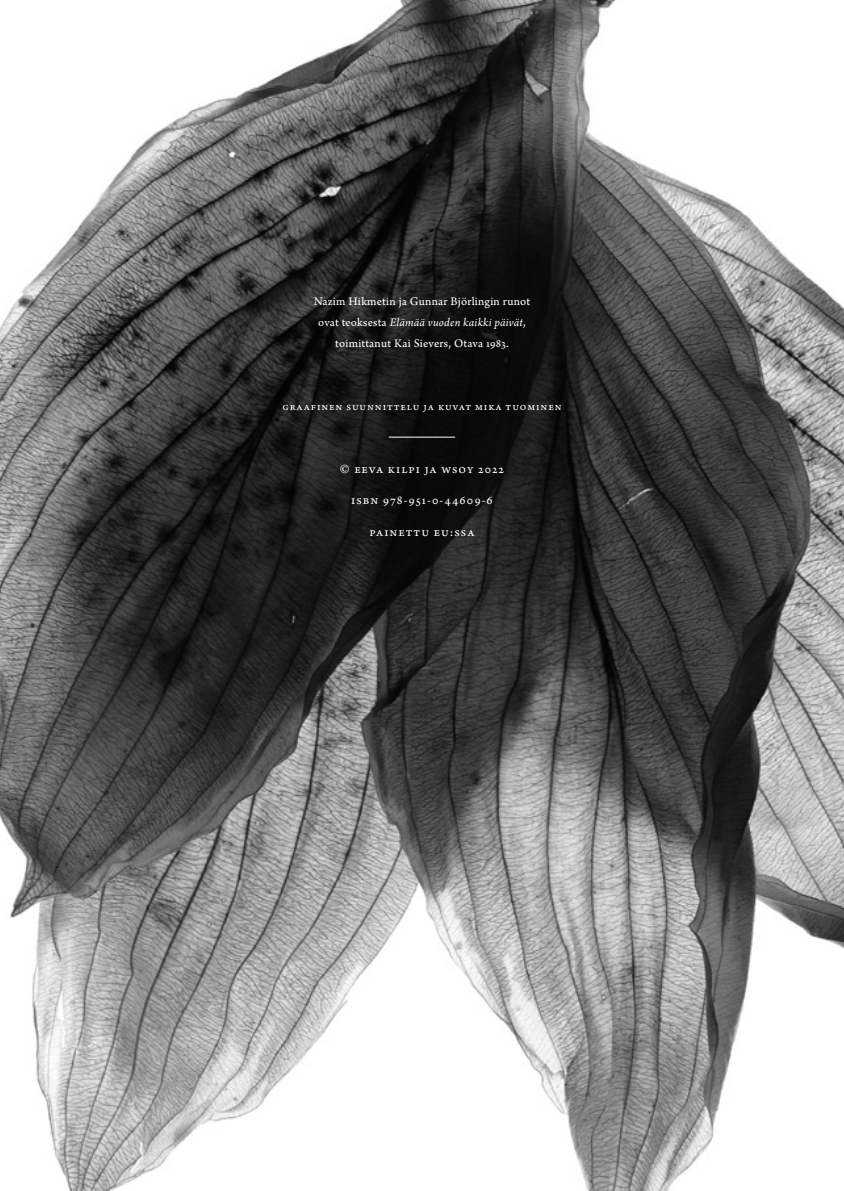
<style>
.page{position:relative;width:844px;height:1191px;background:#fff}
.page>*{position:absolute;margin:0;border:0;box-sizing:border-box;transform-origin:0 0}
.t1{font:13.12px "Arno Pro Sm Text";letter-spacing:.08em;color:#fff}
.t2{font:12.25px "Arno Pro Sm Text";letter-spacing:.025em;color:#fff}
.t3{font:italic 12.25px "Arno Pro";letter-spacing:.015em;color:#fff}
.t4{font:11.38px "Arno Pro Sm Text";letter-spacing:.08em;color:#fff}
.s1{font-family:"Arno Pro Sm Text";font-style:normal}
</style>
<div class="page">
<img style="left:0;top:0;width:843px;height:1191px">
<hr style="left:389px;top:437px;width:66px;height:1px;background:#fff">
<p class="t2" style="left:313px;top:295px;width:218px">Nazim Hikmetin ja Gunnar Björlingin runot</p>
<p class="t3" style="left:318px;top:316px;width:209px"><span class="s1">ovat teoksesta</span> Elämää vuoden kaikki päivät<span class="s1">,</span></p>
<p class="t2" style="left:335px;top:337px;width:175px">toimittanut Kai Sievers, Otava 1983.</p>
<p class="t4" style="left:282px;top:400px;width:280px">Graafinen suunnittelu ja kuvat Mika Tuominen</p>
<p class="t1" style="left:340px;top:461px;width:166px">© Eeva Kilpi ja WSOY 2022</p>
<p class="t1" style="left:351px;top:492px;width:143px">ISBN 978-951-0-44609-6</p>
<p class="t1" style="left:369px;top:524px;width:106px">Painettu EU:ssa</p>
</div>
